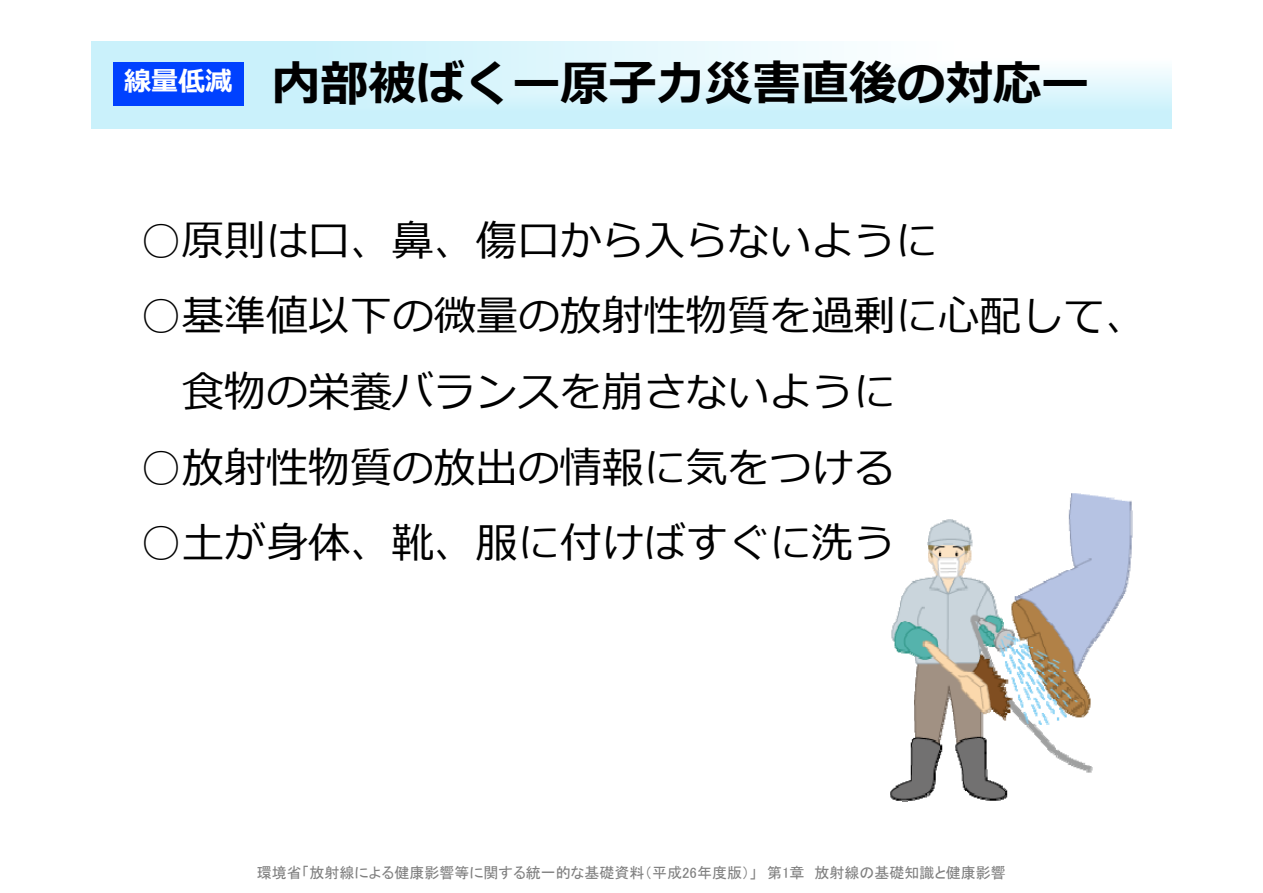
<style>
.page{position:relative;width:1263px;height:893px;background:#fff}
.page>*{position:absolute;margin:0;border:0;box-sizing:border-box;transform-origin:0 0}
.t1{font:700 48px "Meiryo";color:#000}
.t2{font:42px/75.6px "Meiryo";color:#000}
.t3{font:700 27px "Meiryo";color:#fff}
.t4{font:15px "MS P Gothic";color:#808080}
</style>
<div class="page">
<img style="left:91px;top:41px;width:1080px;height:88px">
<img style="left:890px;top:493px;width:243px;height:309px">
<div style="left:113px;top:63px;width:131px;height:43px;background:#0041ff"></div>
<p class="t3" style="left:124px;top:62px;width:109px">線量低減</p>
<p class="t1" style="left:272px;top:50px;width:818px">内部被ばくー原子力災害直後の対応ー</p>
<p class="t2" style="left:140px;top:205px;width:798px">○原則は口、鼻、傷口から入らないように</p>
<p class="t2" style="left:182px;top:280px;width:967px;text-indent:-42px">○基準値以下の微量の放射性物質を過剰に心配して、食物の栄養バランスを崩さないように</p>
<p class="t2" style="left:140px;top:432px;width:756px">○放射性物質の放出の情報に気をつける</p>
<p class="t2" style="left:140px;top:507px;width:756px">○土が身体、靴、服に付けばすぐに洗う</p>
<p class="t4" style="left:257px;top:865px;width:750px">環境省「放射線による健康影響等に関する統一的な基礎資料（平成26年度版）」　第1章　放射線の基礎知識と健康影響</p>
</div>
